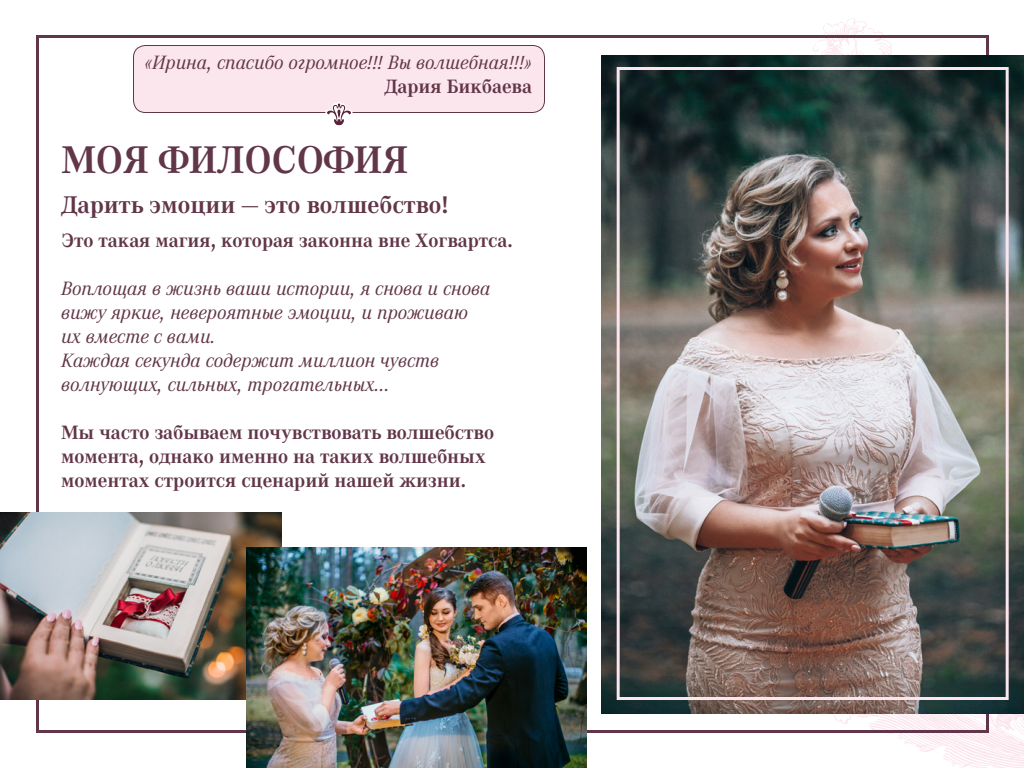
<style>
.page{position:relative;width:1024px;height:768px;background:#fff}
.page>*{position:absolute;margin:0;border:0;box-sizing:border-box;transform-origin:0 0}
.t1{font:700 40px "Corporate ATOT";color:#613648}
.t2{font:700 25px "Corporate ATOT";color:#613648}
.t3{font:italic 20px/24px "Corporate ATOT";color:#613648}
.t4{font:700 20px/24px "Corporate A";color:#613648}
.t5{font:700 20px "Corporate ATOT";color:#613648}
</style>
<div class="page">
<svg style="left:813px;top:18px;width:211px;height:750px"></svg>
<div style="left:134px;top:46px;width:410px;height:66px;background:#fce6ed;border-radius:12px"></div>
<div style="left:133px;top:45px;width:412px;height:68px;border:1px solid #613648;border-radius:12px"></div>
<img style="left:602px;top:55px;width:422px;height:659px">
<div style="left:617px;top:67px;width:392px;height:633px;border:3px solid #fce6ed"></div>
<img style="left:0;top:512px;width:282px;height:188px">
<img style="left:246px;top:547px;width:340px;height:221px">
<svg style="left:324px;top:102px;width:29px;height:24px"></svg>
<p class="t3" style="left:144px;top:51px;width:389px">«Ирина, спасибо огромное!!! Вы волшебная!!!»</p>
<p class="t5" style="left:384px;top:76px;width:149px">Дария Бикбаева</p>
<h1 class="t1" style="left:61px;top:138px;width:349px">МОЯ ФИЛОСОФИЯ</h1>
<p class="t2" style="left:61px;top:191px;width:389px">Дарить эмоции — это волшебство!</p>
<p class="t5" style="left:61px;top:230px;width:453px">Это такая магия, которая законна вне Хогвартса.</p>
<p class="t3" style="left:61px;top:277px;width:431px">Воплощая в жизнь ваши истории, я снова и снова вижу яркие, невероятные эмоции, и проживаю их вместе с вами.<br>Каждая секунда содержит миллион чувств волнующих, сильных, трогательных…</p>
<p class="t4" style="left:61px;top:421px;width:435px">Мы часто забываем почувствовать волшебство момента, однако именно на таких волшебных моментах строится сценарий нашей жизни.</p>
</div>
